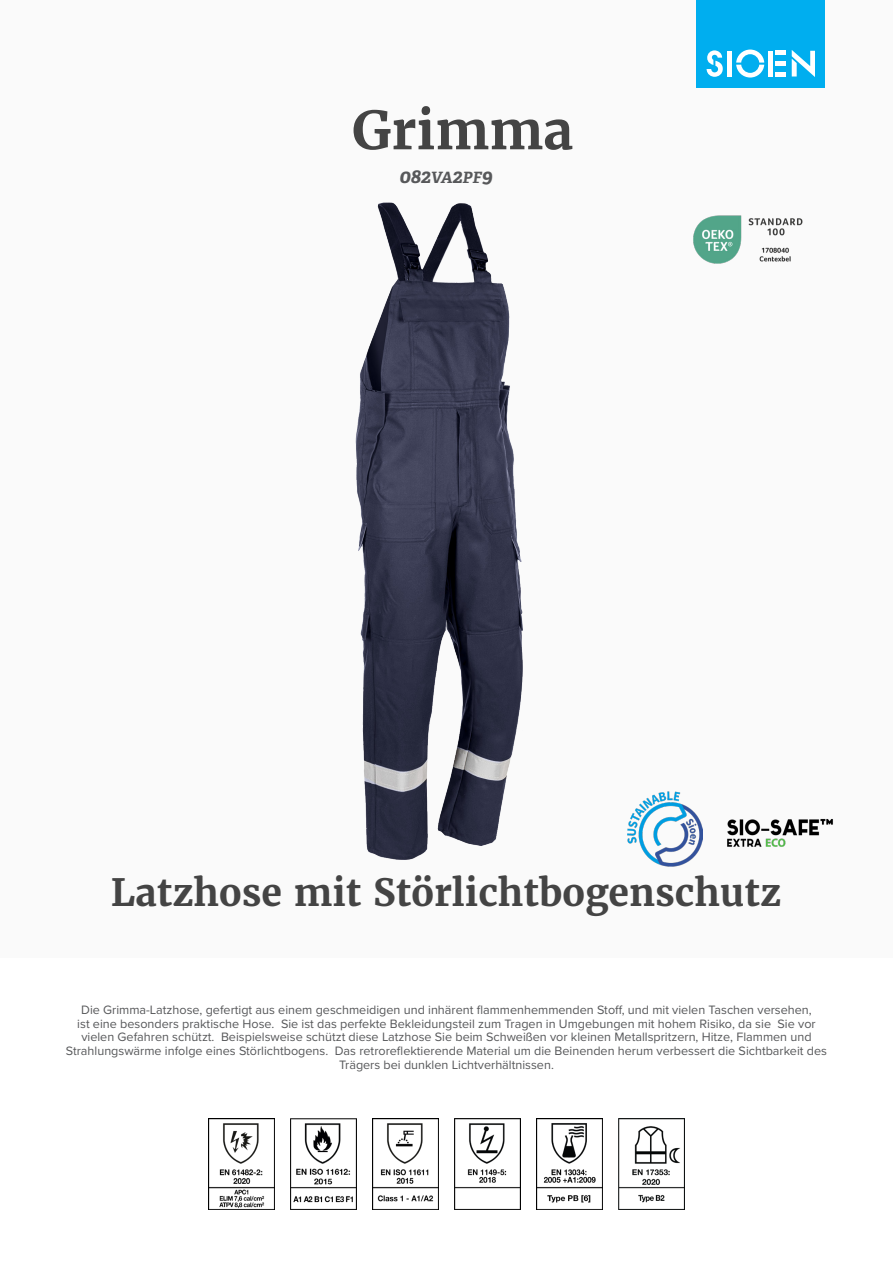
<style>
.page{position:relative;width:893px;height:1263px;background:#fff}
.page>*{position:absolute;margin:0;border:0;box-sizing:border-box;transform-origin:0 0}
.product_name{font:700 52.5px "Merriweather";color:#444}
.product_h2{font:700 37.5px "Merriweather";color:#444}
.product_ref{font:italic 700 19.5px "Adelle";color:#57585a}
.product_description{font:12.6px/13.6px "Proxima Nova";color:#57585a;text-align:center}
.s1{font-size:15.6px}
</style>
<div class="page">
<div style="left:0;top:0;width:893px;height:957px;background:#fafafa"></div>
<div style="left:697px;top:0;width:128px;height:88px;background:#00aeef"></div>
<svg style="left:707px;top:50px;width:16px;height:27px"></svg>
<svg style="left:736px;top:50px;width:28px;height:28px"></svg>
<div style="left:727px;top:51px;width:5px;height:26px;background:#fff"></div>
<div style="left:768px;top:51px;width:5px;height:26px;background:#fff"></div>
<div style="left:775px;top:72px;width:11px;height:5px;background:#fff"></div>
<div style="left:775px;top:61px;width:11px;height:5px;background:#fff"></div>
<hr style="left:775px;top:51px;width:11px;height:4px;background:#fff">
<svg style="left:792px;top:50px;width:23px;height:27px"></svg>
<img style="left:727px;top:818px;width:106px;height:29px">
<img style="left:686px;top:806px;width:17px;height:57px">
<img style="left:693px;top:215px;width:110px;height:49px">
<img style="left:208px;top:1118px;width:66px;height:92px">
<img style="left:290px;top:1118px;width:66px;height:92px">
<img style="left:372px;top:1118px;width:66px;height:92px">
<img style="left:454px;top:1118px;width:67px;height:92px">
<img style="left:536px;top:1118px;width:67px;height:92px">
<img style="left:618px;top:1118px;width:67px;height:92px">
<img style="left:355px;top:202px;width:331px;height:665px">
<p class="product_name" style="left:352px;top:97px;width:223px">Grimma</p>
<p class="product_ref" style="left:399px;top:164px;width:95px">082<span class="s1">VA</span>2<span class="s1">PF</span>9</p>
<p class="product_h2" style="left:111px;top:868px;width:672px">Latzhose mit Störlichtbogenschutz</p>
<p class="product_description" style="left:66px;top:1002px;width:763px">Die Grimma-Latzhose, gefertigt aus einem geschmeidigen und inhärent flammenhemmenden Stoff, und mit vielen Taschen versehen,<br>ist eine besonders praktische Hose. Sie ist das perfekte Bekleidungsteil zum Tragen in Umgebungen mit hohem Risiko, da sie Sie vor vielen Gefahren schützt. Beispielsweise schützt diese Latzhose Sie beim Schweißen vor kleinen Metallspritzern, Hitze, Flammen und Strahlungswärme infolge eines Störlichtbogens. Das retroreflektierende Material um die Beinenden herum verbessert die Sichtbarkeit des Trägers bei dunklen Lichtverhältnissen.</p>
</div>
